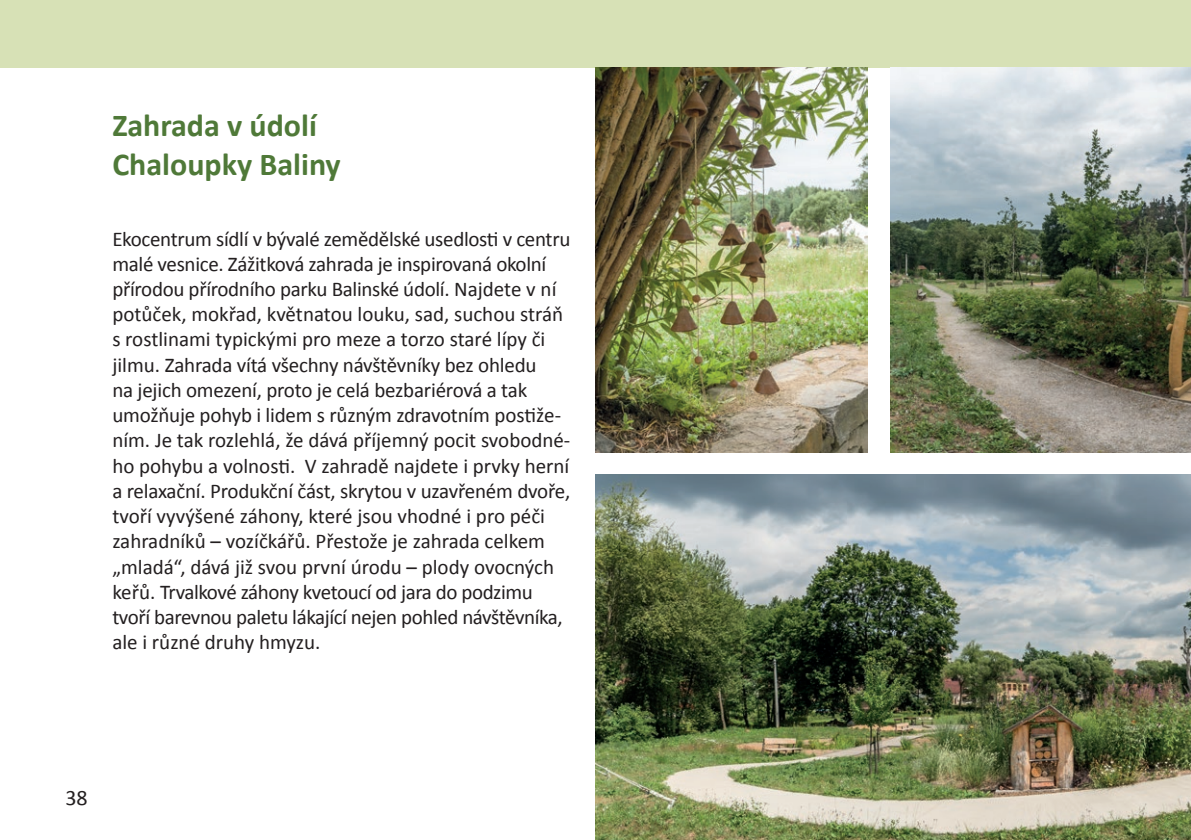
<style>
.page{position:relative;width:1191px;height:840px;background:#fff}
.page>*{position:absolute;margin:0;border:0;box-sizing:border-box;transform-origin:0 0}
.t1{font:700 32px/38.4px "Calibri";color:#4f7938}
.t2{font:22px "Calibri";color:#231f20}
.t3{font:21px/25.2px "Calibri";letter-spacing:-.01em;color:#231f20}
</style>
<div class="page">
<div style="left:0;top:0;width:1191px;height:67px;background:#d7e1b6"></div>
<img style="left:595px;top:474px;width:596px;height:365px">
<img style="left:595px;top:67px;width:272px;height:385px">
<img style="left:890px;top:67px;width:301px;height:385px">
<h1 class="t1" style="left:112px;top:106px;width:230px">Zahrada v údolí<br>Chaloupky Baliny</h1>
<p class="t3" style="left:112px;top:226px;width:459px">Ekocentrum sídlí v bývalé zemědělské usedlosti v centru malé vesnice. Zážitková zahrada je inspirovaná okolní přírodou přírodního parku Balinské údolí. Najdete v ní potůček, mokřad, květnatou louku, sad, suchou stráň s rostlinami typickými pro meze a torzo staré lípy či jilmu. Zahrada vítá všechny návštěvníky bez ohledu<br>na jejich omezení, proto je celá bezbariérová a tak umožňuje pohyb i lidem s různým zdravotním postiže&shy;ním. Je tak rozlehlá, že dává příjemný pocit svobodné&shy;ho pohybu a volnosti. V zahradě najdete i prvky herní a relaxační. Produkční část, skrytou v uzavřeném dvoře, tvoří vyvýšené záhony, které jsou vhodné i pro péči zahradníků – vozíčkářů. Přestože je zahrada celkem „mladá“, dává již svou první úrodu – plody ovocných keřů. Trvalkové záhony kvetoucí od jara do podzimu tvoří barevnou paletu lákající nejen pohled návštěvníka, ale i různé druhy hmyzu.</p>
<p class="t2" style="left:65px;top:783px;width:24px">38</p>
</div>
